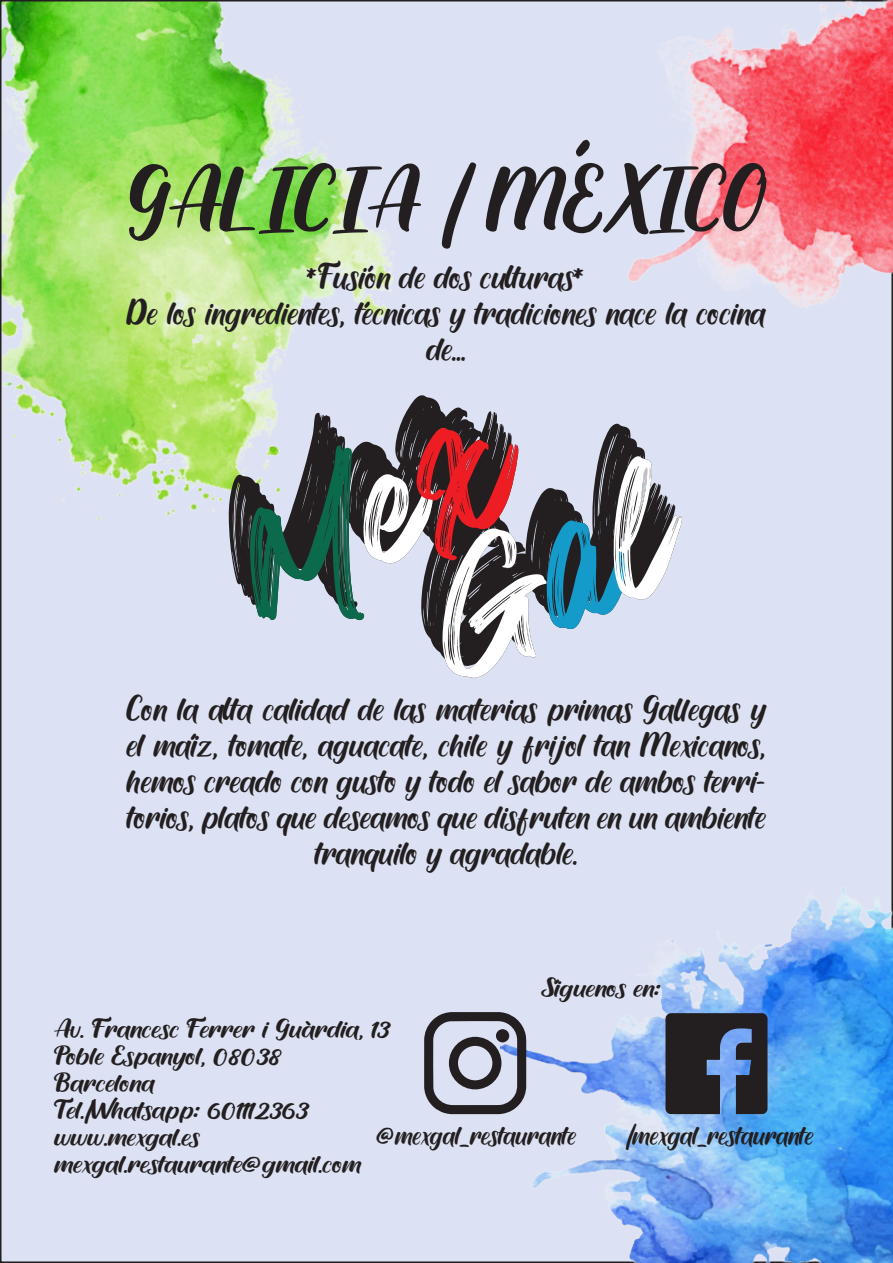
<style>
.page{position:relative;width:893px;height:1263px;background:#fff}
.page>*{position:absolute;margin:0;border:0;box-sizing:border-box;transform-origin:0 0}
.t1{font:78px "Cream Peach";color:#231f20}
.t2{font:30px/36px "Cream Peach";color:#231f20;text-align:center}
.t3{font:24px "Cream Peach";color:#231f20}
.t4{font:22.5px "Cream Peach";color:#231f20;scale:1.15 1}
</style>
<div class="page">
<div style="left:1px;top:1px;width:891px;height:1261px;background:#dce1f3"></div>
<img style="left:3px;top:3px;width:390px;height:517px">
<img style="left:497px;top:880px;width:396px;height:383px">
<img style="left:512px;top:0;width:381px;height:531px">
<svg style="left:424px;top:1012px;width:102px;height:102px"></svg>
<div style="left:496px;top:1029px;width:13px;height:13px;background:#231f20;border-radius:50%"></div>
<svg style="left:665px;top:1013px;width:102px;height:101px;background:#333a4a"></svg>
<svg style="left:187px;top:409px;width:21px;height:111px"></svg>
<svg style="left:550px;top:429px;width:142px;height:21px"></svg>
<svg style="left:208px;top:402px;width:342px;height:118px"></svg>
<svg style="left:403px;top:450px;width:303px;height:81px"></svg>
<p class="t1" style="left:127px;top:157px;width:639px">GALICIA / MÉXICO</p>
<p class="t2" style="left:307px;top:262px;width:280px">*Fusión de dos culturas*</p>
<p class="t2" style="left:126px;top:298px;width:640px">De los ingredientes, técnicas y tradiciones nace la cocina de...</p>
<p class="t2" style="left:126px;top:694px;width:640px">Con la alta calidad de las materias primas Gallegas y el maíz, tomate, aguacate, chile y frijol tan Mexicanos, hemos creado con gusto y todo el sabor de ambos terri&shy;torios, platos que deseamos que disfruten en un ambiente tranquilo y agradable.</p>
<p class="t4" style="left:543px;top:976px;width:103px">Síguenos en:</p>
<p class="t4" style="left:54px;top:1016px;width:293px">Av. Francesc Ferrer i Guàrdia, 13</p>
<p class="t4" style="left:54px;top:1043px;width:199px">Poble Espanyol, 08038</p>
<p class="t4" style="left:54px;top:1070px;width:89px">Barcelona</p>
<p class="t4" style="left:54px;top:1097px;width:223px">Tel./Whatsapp: 601112363</p>
<p class="t4" style="left:54px;top:1124px;width:128px">www.mexgal.es</p>
<p class="t4" style="left:54px;top:1151px;width:269px">mexgal.restaurante@gmail.com</p>
<p class="t3" style="left:376px;top:1122px;width:201px">@mexgal_restaurante</p>
<p class="t3" style="left:626px;top:1122px;width:189px">/mexgal_restaurante</p>
</div>
